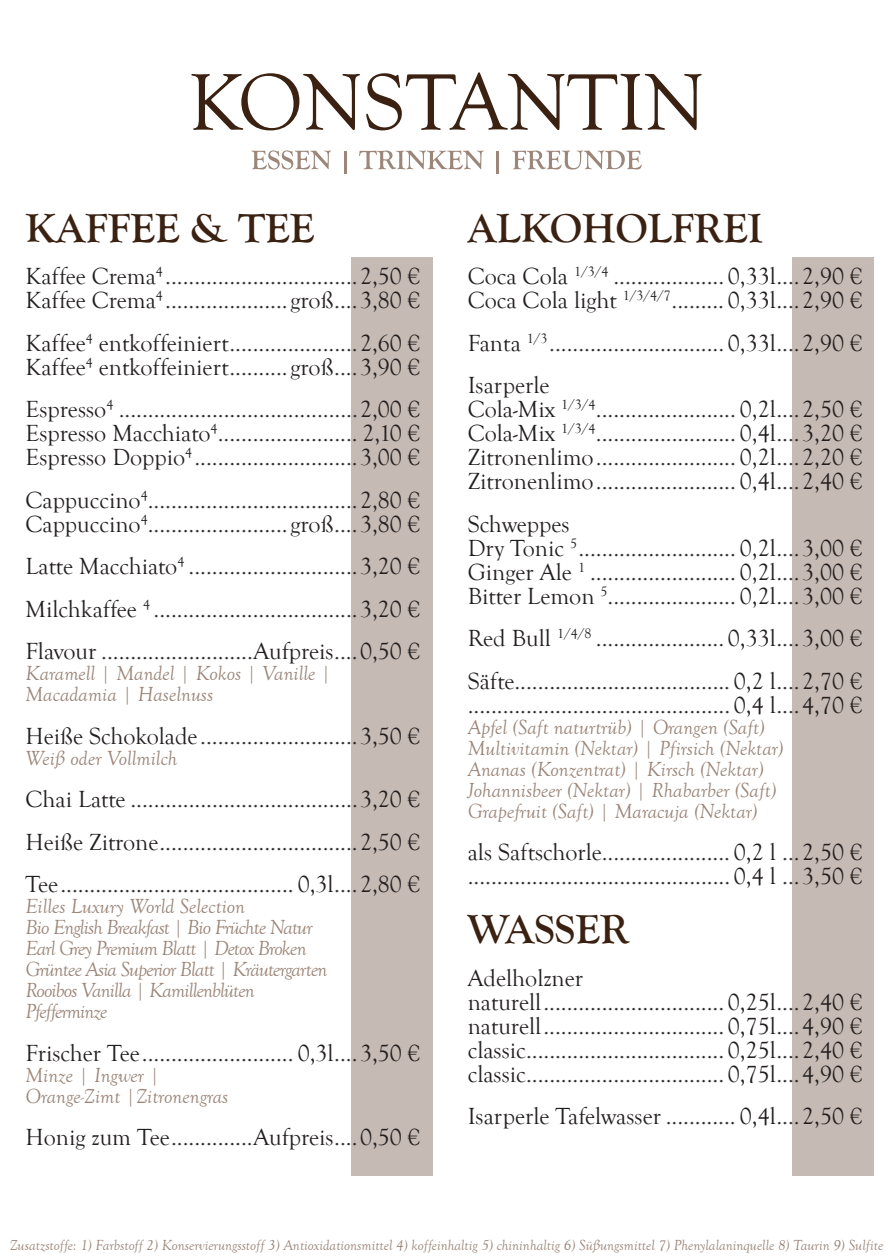
<style>
.page{position:relative;width:893px;height:1259px;background:#fff}
.page>*{position:absolute;margin:0;border:0;box-sizing:border-box;transform-origin:0 0}
.Kategorie{font:700 42px "Goudy Old Style T";color:#3a2111}
.Getränke_mit_Literan{font:24px/24px "Goudy Old Style T";color:#231f20}
.Beschreibungen{font:italic 21px/21px "Goudy Old Style T";color:#9b8679}
.Beschreibungen-2{font:italic 21px/21px "Goudy Old Style T";letter-spacing:-.04em;color:#9b8679}
.Zusatzstoffe{font:italic 15px "Goudy Old Style T";color:#9b8679}
</style>
<div class="page">
<div style="left:351px;top:257px;width:81px;height:918px;background:#c6bbb4"></div>
<div style="left:793px;top:257px;width:81px;height:918px;background:#c6bbb4"></div>
<svg style="left:191px;top:73px;width:169px;height:57px"></svg>
<svg style="left:366px;top:72px;width:336px;height:58px"></svg>
<svg style="left:251px;top:150px;width:80px;height:19px"></svg>
<hr style="left:344px;top:151px;width:2px;height:23px;background:#9b8679">
<svg style="left:359px;top:151px;width:125px;height:18px"></svg>
<hr style="left:497px;top:151px;width:2px;height:23px;background:#9b8679">
<svg style="left:512px;top:150px;width:130px;height:19px"></svg>
<p class="Kategorie" style="left:26px;top:204px;width:291px">KAFFEE &amp; TEE</p>
<p class="Getränke_mit_Literan" style="left:26px;top:265px;width:396px">Kaffee Crema<sup>4</sup> .................................2,50 €<br>Kaffee Crema<sup>4</sup> ..................... groß....3,80 €</p>
<p class="Getränke_mit_Literan" style="left:26px;top:331px;width:396px">Kaffee<sup>4</sup> entkoffeiniert......................2,60 €<br>Kaffee<sup>4</sup> entkoffeiniert.......... groß....3,90 €</p>
<p class="Getränke_mit_Literan" style="left:26px;top:398px;width:396px;text-align:justify">Espresso<sup>4</sup> .........................................2,00 € Espresso Macchiato<sup>4</sup>........................ 2,10 € Espresso Doppio<sup>4</sup> ............................3,00 €</p>
<p class="Getränke_mit_Literan" style="left:26px;top:488px;width:396px">Cappuccino<sup>4</sup>....................................2,80 €<br>Cappuccino<sup>4</sup>........................ groß....3,80 €</p>
<p class="Getränke_mit_Literan" style="left:26px;top:555px;width:396px">Latte Macchiato<sup>4</sup> .............................3,20 €</p>
<p class="Getränke_mit_Literan" style="left:26px;top:597px;width:396px">Milchkaffee <sup>4</sup> ...................................3,20 €</p>
<p class="Getränke_mit_Literan" style="left:26px;top:640px;width:396px">Flavour ..........................Aufpreis....0,50 €</p>
<p class="Beschreibungen" style="left:26px;top:663px;width:307px">Karamell | Mandel | Kokos | Vanille |<br>Macadamia | Haselnuss</p>
<p class="Getränke_mit_Literan" style="left:26px;top:724px;width:396px">Heiße Schokolade...........................3,50 €</p>
<p class="Beschreibungen" style="left:26px;top:748px;width:153px">Weiß oder Vollmilch</p>
<p class="Getränke_mit_Literan" style="left:26px;top:788px;width:396px">Chai Latte .......................................3,20 €</p>
<p class="Getränke_mit_Literan" style="left:26px;top:830px;width:396px">Heiße Zitrone..................................2,50 €</p>
<p class="Getränke_mit_Literan" style="left:26px;top:873px;width:396px">Tee........................................ 0,3l....2,80 €</p>
<p class="Beschreibungen-2" style="left:26px;top:896px;width:303px">Eilles Luxury World Selection<br>Bio English Breakfast | Bio Früchte Natur Earl Grey Premium Blatt | Detox Broken Grüntee Asia Superior Blatt | Kräutergarten Rooibos Vanilla | Kamillenblüten Pfefferminze</p>
<p class="Getränke_mit_Literan" style="left:26px;top:1041px;width:396px">Frischer Tee.......................... 0,3l....3,50 €</p>
<p class="Beschreibungen" style="left:26px;top:1065px;width:204px">Minze | Ingwer |<br>Orange-Zimt |Zitronengras</p>
<p class="Getränke_mit_Literan" style="left:26px;top:1126px;width:396px">Honig zum Tee..............Aufpreis....0,50 €</p>
<p class="Kategorie" style="left:468px;top:204px;width:297px">ALKOHOLFREI</p>
<p class="Getränke_mit_Literan" style="left:468px;top:265px;width:396px">Coca Cola <sup>1/3/4</sup> ................... 0,33l....2,90 €<br>Coca Cola light <sup>1/3/4/7</sup>......... 0,33l....2,90 €</p>
<p class="Getränke_mit_Literan" style="left:468px;top:331px;width:396px">Fanta <sup>1/3</sup>.............................. 0,33l....2,90 €</p>
<p class="Getränke_mit_Literan" style="left:468px;top:374px;width:396px">Isarperle<br>Cola-Mix <sup>1/3/4</sup>........................ 0,2l....2,50 € Cola-Mix <sup>1/3/4</sup>........................ 0,4l....3,20 € Zitronenlimo........................ 0,2l....2,20 € Zitronenlimo........................ 0,4l....2,40 €</p>
<p class="Getränke_mit_Literan" style="left:468px;top:512px;width:396px">Schweppes<br>Dry Tonic <sup>5</sup>........................... 0,2l....3,00 € Ginger Ale <sup>1</sup> ......................... 0,2l....3,00 € Bitter Lemon <sup>5</sup>...................... 0,2l....3,00 €</p>
<p class="Getränke_mit_Literan" style="left:468px;top:627px;width:396px">Red Bull <sup>1/4/8</sup> ...................... 0,33l....3,00 €</p>
<p class="Getränke_mit_Literan" style="left:468px;top:669px;width:396px">Säfte..................................... 0,2 l....2,70 € ............................................. 0,4 l....4,70 €</p>
<p class="Beschreibungen" style="left:468px;top:717px;width:317px">Apfel (Saft naturtrüb) | Orangen (Saft)<br>Multivitamin (Nektar) | Pfirsich (Nektar)<br>Ananas (Konzentrat) | Kirsch (Nektar)<br>Johannisbeer (Nektar) | Rhabarber (Saft)<br>Grapefruit (Saft) | Maracuja (Nektar)</p>
<p class="Getränke_mit_Literan" style="left:468px;top:841px;width:396px">als Saftschorle...................... 0,2 l ...2,50 € ............................................. 0,4 l ...3,50 €</p>
<p class="Kategorie" style="left:468px;top:906px;width:163px">WASSER</p>
<p class="Getränke_mit_Literan" style="left:468px;top:966px;width:396px">Adelholzner<br>naturell............................... 0,25l....2,40 € naturell............................... 0,75l....4,90 € classic.................................. 0,25l....2,40 € classic.................................. 0,75l....4,90 €</p>
<p class="Getränke_mit_Literan" style="left:468px;top:1105px;width:396px">Isarperle Tafelwasser ............ 0,4l....2,50 €</p>
<p class="Zusatzstoffe" style="left:10px;top:1236px;width:875px">Zusatzstoffe: 1) Farbstoff 2) Konservierungsstoff 3) Antioxidationsmittel 4) koffeinhaltig 5) chininhaltig 6) Süßungsmittel 7) Phenylalaninquelle 8) Taurin 9) Sulfite</p>
</div>
